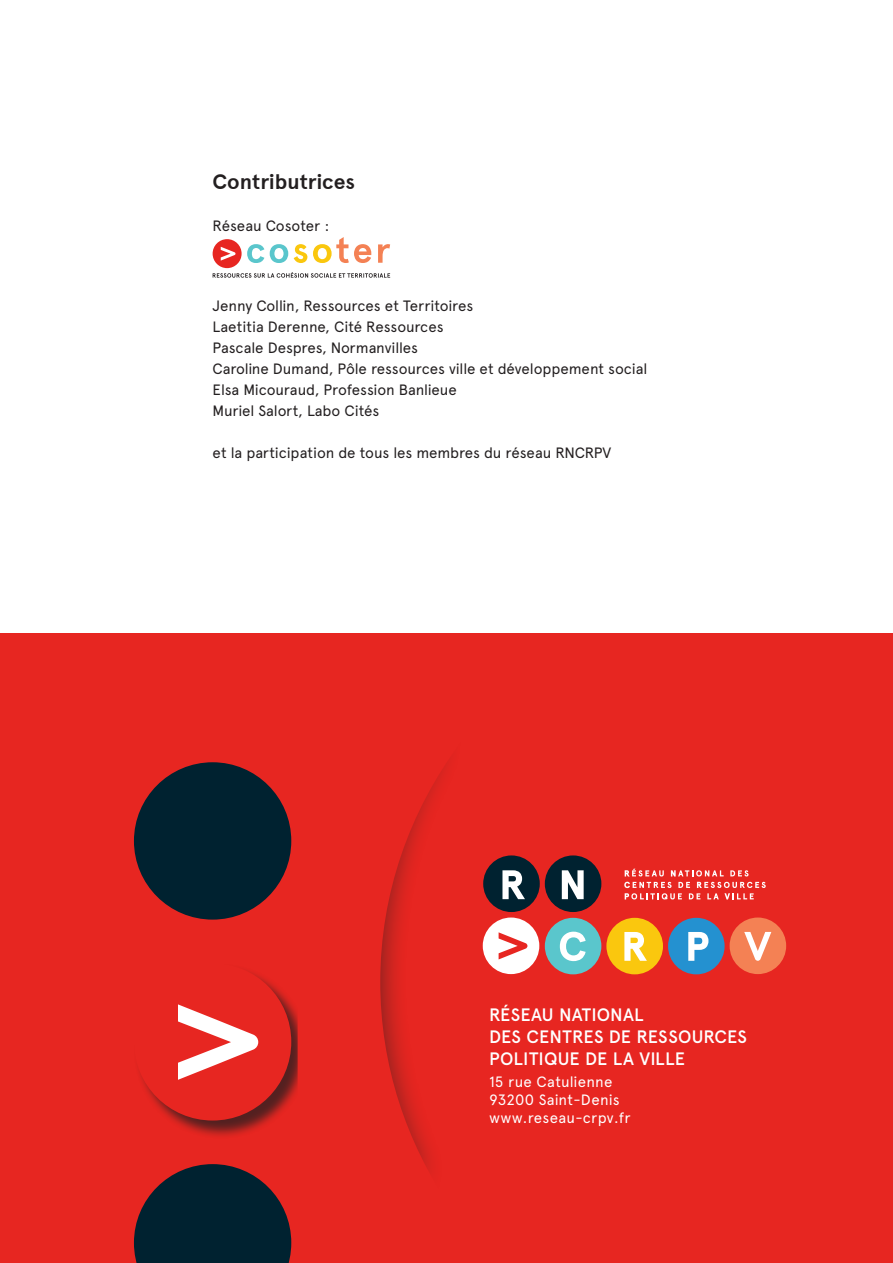
<style>
.page{position:relative;width:893px;height:1263px;background:#fff}
.page>*{position:absolute;margin:0;border:0;box-sizing:border-box;transform-origin:0 0}
.t1{font:700 21px "Apercu Pro";color:#231f20}
.t2{font:500 18px/21.6px "Apercu";letter-spacing:.01em;color:#fff}
.t3{font:15px/21px "Apercu Pro";letter-spacing:-.01em;color:#231f20}
.t4{font:15px/18px "Apercu Pro";letter-spacing:.015em;color:#fff}
</style>
<div class="page">
<div style="left:0;top:634px;width:893px;height:629px;background:#e72621"></div>
<div style="left:134px;top:963px;width:175px;height:176px;background:#231f20;opacity:.75"></div>
<div style="left:134px;top:963px;width:157px;height:157px;background:#e72621;border-radius:50%"></div>
<svg style="left:178px;top:1004px;width:80px;height:76px"></svg>
<div style="left:134px;top:762px;width:157px;height:157px;background:#002230;border-radius:50%"></div>
<svg style="left:134px;top:1164px;width:157px;height:99px"></svg>
<svg style="left:298px;top:762px;width:242px;height:410px"></svg>
<div style="left:483px;top:855px;width:57px;height:57px;background:#002230;border-radius:50%"></div>
<div style="left:545px;top:855px;width:56px;height:57px;background:#002230;border-radius:50%"></div>
<div style="left:545px;top:918px;width:56px;height:56px;background:#5ac6cc;border-radius:50%"></div>
<div style="left:606px;top:918px;width:57px;height:56px;background:#fac70e;border-radius:50%"></div>
<div style="left:668px;top:918px;width:57px;height:56px;background:#2491d0;border-radius:50%"></div>
<svg style="left:562px;top:870px;width:22px;height:29px"></svg>
<svg style="left:560px;top:932px;width:26px;height:29px"></svg>
<svg style="left:624px;top:932px;width:23px;height:29px"></svg>
<svg style="left:688px;top:932px;width:20px;height:29px"></svg>
<svg style="left:502px;top:870px;width:23px;height:29px"></svg>
<svg style="left:625px;top:869px;width:39px;height:7px"></svg>
<svg style="left:671px;top:870px;width:53px;height:6px"></svg>
<svg style="left:730px;top:870px;width:18px;height:6px"></svg>
<svg style="left:624px;top:882px;width:142px;height:17px"></svg>
<div style="left:730px;top:917px;width:56px;height:57px;background:#f48154;border-radius:50%"></div>
<svg style="left:744px;top:932px;width:27px;height:29px"></svg>
<div style="left:483px;top:917px;width:56px;height:57px;background:#fff;border-radius:50%"></div>
<svg style="left:499px;top:932px;width:28px;height:27px"></svg>
<svg style="left:213px;top:272px;width:177px;height:6px"></svg>
<svg style="left:294px;top:237px;width:96px;height:26px"></svg>
<svg style="left:247px;top:244px;width:41px;height:19px"></svg>
<div style="left:213px;top:239px;width:29px;height:29px;background:#e72621;border-radius:50%"></div>
<svg style="left:221px;top:247px;width:14px;height:14px"></svg>
<h1 class="t1" style="left:213px;top:169px;width:144px">Contributrices</h1>
<p class="t3" style="left:213px;top:214px;width:118px">Réseau Cosoter :</p>
<p class="t3" style="left:213px;top:295px;width:436px">Jenny Collin, Ressources et Territoires<br>Laetitia Derenne, Cité Ressources<br>Pascale Despres, Normanvilles<br>Caroline Dumand, Pôle ressources ville et développement social Elsa Micouraud, Profession Banlieue<br>Muriel Salort, Labo Cités</p>
<p class="t3" style="left:213px;top:442px;width:400px">et la participation de tous les membres du réseau RNCRPV</p>
<p class="t2" style="left:489px;top:1004px;width:260px">RÉSEAU NATIONAL<br>DES CENTRES DE RESSOURCES<br>POLITIQUE DE LA VILLE</p>
<p class="t4" style="left:489px;top:1071px;width:143px">15 rue Catulienne<br>93200 Saint-Denis www.reseau-crpv.fr</p>
</div>
